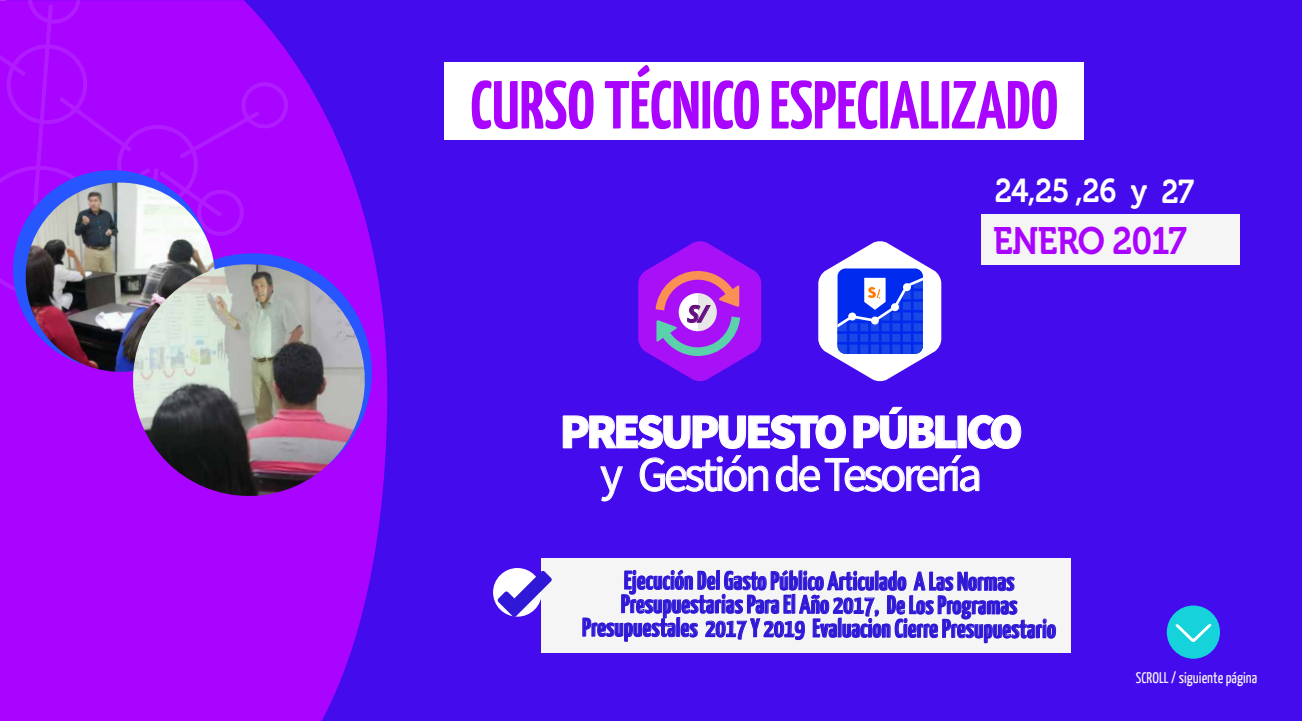
<style>
.page{position:relative;width:1302px;height:721px;background:#fff}
.page>*{position:absolute;margin:0;border:0;box-sizing:border-box;transform-origin:0 0}
.t1{font:700 67.8px "Yanone Kaffeesatz";color:#a904ff}
.t2{font:900 49.2px "Source Sans Pro";letter-spacing:-.075em;color:#fff}
.t3{font:49px "Source Sans Pro";letter-spacing:-.075em;color:#fff}
.t4{font:38px "Museo 700";letter-spacing:-.025em;color:#a904ff;scale:.9 1}
.t5{font:33px "Museo 700";letter-spacing:-.02em;color:#fff;scale:.9 1}
.t6{font:700 25.8px/23.7px "Yanone Kaffeesatz";color:#2f18d6;text-align:center}
.t7{font:italic 700 23.3px "Noto Sans";color:#650e80}
.t8{font:15.5px "Yanone Kaffeesatz";color:#f5f5f5}
</style>
<div class="page">
<div style="left:7px;top:0;width:1295px;height:721px;background:#440bed"></div>
<svg style="left:0;top:53px;width:388px;height:668px;background:#9b04fc"></svg>
<div style="left:982px;top:215px;width:258px;height:50px;background:#f5f5f5"></div>
<svg style="left:0;top:0;width:288px;height:337px;background:#a705fe"></svg>
<div style="left:1167px;top:606px;width:53px;height:53px;background:#16d2db;border-radius:50%"></div>
<svg style="left:1175px;top:624px;width:36px;height:18px"></svg>
<svg style="left:219px;top:248px;width:158px;height:249px;background:#9112fe"></svg>
<svg style="left:8px;top:166px;width:208px;height:208px;background:#8e17fe"></svg>
<img style="left:21px;top:183px;width:198px;height:193px">
<img style="left:128px;top:264px;width:242px;height:237px">
<div style="left:444px;top:62px;width:640px;height:77px;background:#fff"></div>
<svg style="left:818px;top:241px;width:123px;height:141px"></svg>
<svg style="left:638px;top:241px;width:123px;height:140px"></svg>
<svg style="left:600px;top:466px;width:23px;height:35px"></svg>
<svg style="left:640px;top:455px;width:128px;height:37px"></svg>
<svg style="left:776px;top:455px;width:203px;height:37px"></svg>
<svg style="left:563px;top:415px;width:283px;height:34px"></svg>
<svg style="left:854px;top:407px;width:103px;height:42px"></svg>
<div style="left:958px;top:416px;width:9px;height:32px;border:1px solid #fff"></div>
<svg style="left:968px;top:415px;width:53px;height:34px"></svg>
<div style="left:493px;top:568px;width:49px;height:49px;background:#fff;border-radius:50%"></div>
<div style="left:541px;top:558px;width:529px;height:95px;background:#f5f5f5"></div>
<svg style="left:497px;top:571px;width:55px;height:46px"></svg>
<svg style="left:583px;top:570px;width:473px;height:73px"></svg>
<h1 class="t1" style="left:470px;top:64px;width:589px">CURSO TÉCNICO ESPECIALIZADO</h1>
<p class="t7" style="left:687px;top:297px;width:22px">S/</p>
<p class="t5" style="left:995px;top:173px;width:223px">24,25 ,26 y 27</p>
<h3 class="t4" style="left:993px;top:220px;width:217px">ENERO 2017</h3>
<h2 class="t2" style="left:560px;top:399px;width:465px">PRESUPUESTO PÚBLICO</h2>
<h3 class="t3" style="left:600px;top:444px;width:384px">y Gestión de Tesorería</h3>
<p class="t6" style="left:582px;top:568px;width:475px">Ejecución Del Gasto Público Articulado A Las Normas<br>Presupuestarias Para El Año 2017, De Los Programas<br>Presupuestales 2017 Y 2019 Evaluacion Cierre Presupuestario</p>
<p class="t8" style="left:1136px;top:669px;width:123px">SCROLL / siguiente página</p>
</div>
